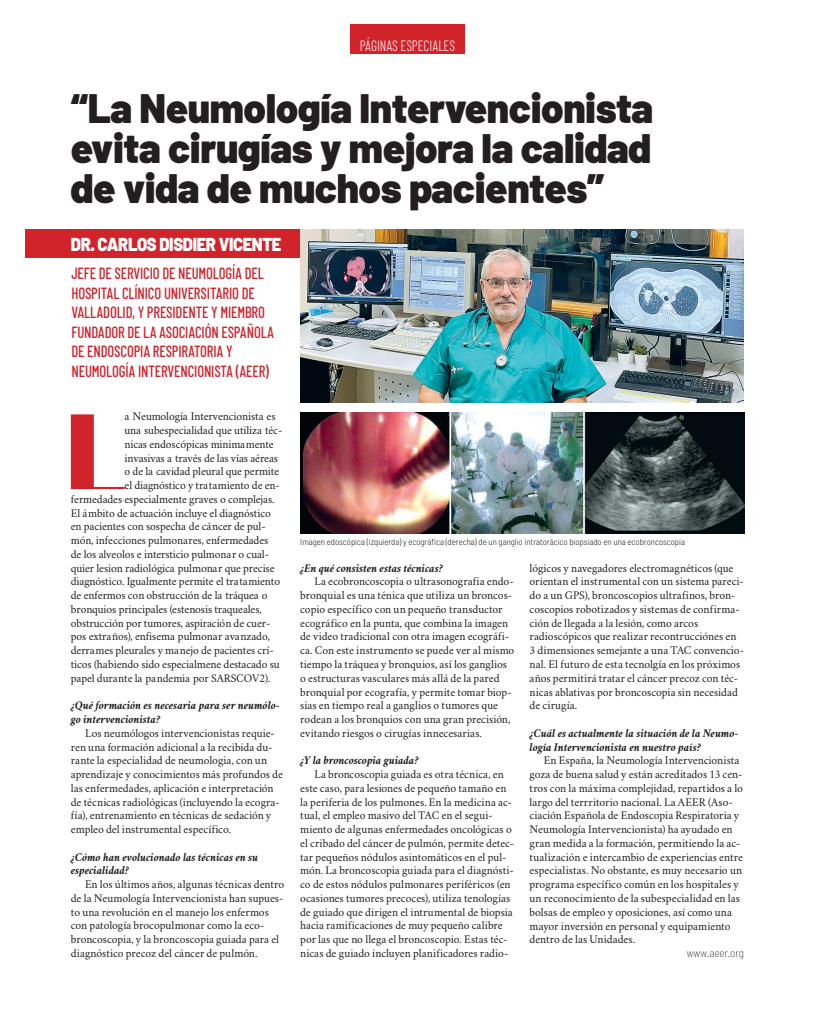
<style>
.page{position:relative;width:815px;height:1032px;background:#fff}
.page>*{position:absolute;margin:0;border:0;box-sizing:border-box;transform-origin:0 0}
.t1{font:900 106.62px "Quiche Display";color:#d1232a}
.t2{font:900 41.25px/40px "Barlow";letter-spacing:-.01em;color:#231f20;text-align:justify}
.t3{font:900 18.75px "Barlow";letter-spacing:-.02em;color:#fff;scale:.88 1}
.t4{font:500 16.25px/19.5px "Barlow Condensed";letter-spacing:-.01em;color:#d1232a;scale:.91 1}
.t5{font:300 15px "Barlow Condensed";color:#fff;scale:.9 1}
.t6{font:italic 700 11.88px/13.8px "Crimson";letter-spacing:-.01em;color:#231f20}
.t7{font:11.62px/13.8px "Crimson";letter-spacing:-.005em;color:#231f20}
.t8{font:200 semi-condensed 11.12px "Barlow";color:#231f20}
.t9{font:300 semi-condensed 8.75px "Barlow";color:#231f20}
</style>
<div class="page">
<div style="left:25px;top:229px;width:275px;height:29px;background:#d1232a"></div>
<div style="left:350px;top:25px;width:114px;height:29px;background:#d1232a"></div>
<img style="left:300px;top:230px;width:443px;height:172px">
<img style="left:300px;top:412px;width:444px;height:121px">
<p class="t5" style="left:360px;top:36px;width:107px">PÁGINAS ESPECIALES</p>
<h2 class="t2" style="left:71px;top:89px;width:584px">“La Neumología Intervencionista evita cirugías y mejora la calidad de vida de muchos pacientes”</h2>
<h3 class="t3" style="left:71px;top:232px;width:241px">DR. CARLOS DISDIER VICENTE</h3>
<h3 class="t4" style="left:72px;top:263px;width:224px">JEFE DE SERVICIO DE NEUMOLOGÍA DEL HOSPITAL CLÍNICO UNIVERSITARIO DE VALLADOLID, Y PRESIDENTE Y MIEMBRO FUNDADOR DE LA ASOCIACIÓN ESPAÑOLA DE ENDOSCOPIA RESPIRATORIA Y NEUMOLOGÍA INTERVENCIONISTA (AEER)</h3>
<h1 class="t1" style="left:66px;top:386px;width:62px">L</h1>
<p class="t7" style="left:125px;top:409px;width:153px">a Neumología Intervencionista es</p>
<p class="t7" style="left:125px;top:422px;width:159px">una subespecialidad que utiliza téc-</p>
<p class="t7" style="left:125px;top:436px;width:151px">nicas endoscópicas minimamente</p>
<p class="t7" style="left:125px;top:450px;width:155px">invasivas a través de las vías aéreas</p>
<p class="t7" style="left:125px;top:464px;width:156px">o de la cavidad pleural que permite</p>
<p class="t7" style="left:125px;top:477px;width:157px">el diagnóstico y tratamiento de en-</p>
<p class="t7" style="left:71px;top:491px;width:205px">fermedades especialmente graves o complejas.</p>
<p class="t7" style="left:71px;top:505px;width:202px">El ámbito de actuación incluye el diagnóstico</p>
<p class="t7" style="left:71px;top:519px;width:196px">en pacientes con sospecha de cáncer de pul-</p>
<p class="t7" style="left:71px;top:532px;width:199px">món, infecciones pulmonares, enfermedades</p>
<p class="t7" style="left:71px;top:546px;width:200px">de los alveolos e intersticio pulmonar o cual-</p>
<p class="t7" style="left:71px;top:560px;width:205px">quier lesion radiológica pulmonar que precise</p>
<p class="t7" style="left:71px;top:574px;width:211px">diagnóstico. Igualmente permite el tratamiento</p>
<p class="t7" style="left:71px;top:587px;width:198px">de enfermos con obstrucción de la tráquea o</p>
<p class="t7" style="left:71px;top:601px;width:192px">bronquios principales (estenosis traqueales,</p>
<p class="t7" style="left:71px;top:615px;width:201px">obstrucción por tumores, aspiración de cuer-</p>
<p class="t7" style="left:71px;top:629px;width:201px">pos extraños), enfisema pulmonar avanzado,</p>
<p class="t7" style="left:71px;top:642px;width:204px">derrames pleurales y manejo de pacientes crí-</p>
<p class="t7" style="left:71px;top:656px;width:210px">ticos (habiendo sido especialmene destacado su</p>
<p class="t7" style="left:71px;top:670px;width:201px">papel durante la pandemia por SARSCOV2).</p>
<p class="t6" style="left:71px;top:697px;width:211px">¿Qué formación es necesaria para ser neumólo&shy;go intervencionista?</p>
<p class="t7" style="left:71px;top:725px;width:214px;text-indent:14px">Los neumólogos intervencionistas requie&shy;ren una formación adicional a la recibida du&shy;rante la especialidad de neumologia, con un aprendizaje y conocimientos más profundos de las enfermedades, aplicación e interpretación de técnicas radiológicas (incluyendo la ecogra&shy;fía), entrenamiento en técnicas de sedación y empleo del instrumental específico.</p>
<p class="t6" style="left:71px;top:849px;width:189px">¿Cómo han evolucionado las técnicas en su especialidad?</p>
<p class="t7" style="left:71px;top:876px;width:215px;text-indent:14px">En los últimos años, algunas técnicas dentro de la Neumología Intervencionista han supues&shy;to una revolución en el manejo los enfermos con patología brocopulmonar como la eco&shy;broncoscopia, y la broncoscopia guiada para el diagnóstico precoz del cáncer de pulmón.</p>
<p class="t9" style="left:300px;top:536px;width:386px">Imagen edoscópica (izquierda) y ecográfica (derecha) de un ganglio intratorácico biopsiado en una ecobroncoscopia</p>
<p class="t6" style="left:300px;top:560px;width:144px">¿En qué consisten estas técnicas?</p>
<p class="t7" style="left:300px;top:574px;width:216px;text-indent:14px">La ecobroncoscopia o ultrasonografia endo&shy;bronquial es una ténica que utiliza un broncos&shy;copio específico con un pequeño transductor ecográfico en la punta, que combina la imagen de video tradicional con otra imagen ecográfi&shy;ca. Con este instrumento se puede ver al mismo tiempo la tráquea y bronquios, así los ganglios o estructuras vasculares más allá de la pared bronquial por ecografía, y permite tomar biop&shy;sias en tiempo real a ganglios o tumores que rodean a los bronquios con una gran precisión, evitando riesgos o cirugías innecesarias.</p>
<p class="t6" style="left:300px;top:752px;width:120px">¿Y la broncoscopia guiada?</p>
<p class="t7" style="left:300px;top:766px;width:215px;text-indent:14px">La broncoscopia guiada es otra técnica, en este caso, para lesiones de pequeño tamaño en la periferia de los pulmones. En la medicina ac&shy;tual, el empleo masivo del TAC en el segui&shy;miento de algunas enfermedades oncológicas o el cribado del cáncer de pulmón, permite detec&shy;tar pequeños nódulos asintomáticos en el pul&shy;món. La broncoscopia guiada para el diagnósti&shy;co de estos nódulos pulmonares periféricos (en ocasiones tumores precoces), utiliza tenologías de guiado que dirigen el intrumental de biopsia hacia ramificaciones de muy pequeño calibre por las que no llega el broncoscopio. Estas téc&shy;nicas de guiado incluyen planificadores radio-</p>
<p class="t7" style="left:530px;top:560px;width:216px">lógicos y navegadores electromagnéticos (que orientan el instrumental con un sistema pareci&shy;do a un GPS), broncoscopios ultrafinos, bron&shy;coscopios robotizados y sistemas de confirma&shy;ción de llegada a la lesión, como arcos radioscópicos que realizar recontrucciónes en 3 dimensiones semejante a una TAC convencio&shy;nal. El futuro de esta tecnolgía en los próximos años permitirá tratar el cáncer precoz con téc&shy;nicas ablativas por broncoscopia sin necesidad de cirugía.</p>
<p class="t6" style="left:530px;top:725px;width:210px">¿Cuál es actualmente la situación de la Neumo&shy;logía Intervencionista en nuestro país?</p>
<p class="t7" style="left:530px;top:752px;width:215px;text-indent:14px">En España, la Neumología Intervencionista goza de buena salud y están acreditados 13 cen&shy;tros con la máxima complejidad, repartidos a lo largo del terrritorio nacional. La AEER (Aso&shy;ciación Española de Endoscopia Respiratoria y Neumología Intervencionista) ha ayudado en gran medida a la formación, permitiendo la ac&shy;tualización e intercambio de experiencias entre especialistas. No obstante, es muy necesario un programa específico común en los hospitales y un reconocimiento de la subespecialidad en las bolsas de empleo y oposiciones, así como una mayor inversión en personal y equipamiento dentro de las Unidades.</p>
<p class="t8" style="left:687px;top:946px;width:59px">www.aeer.org</p>
</div>
